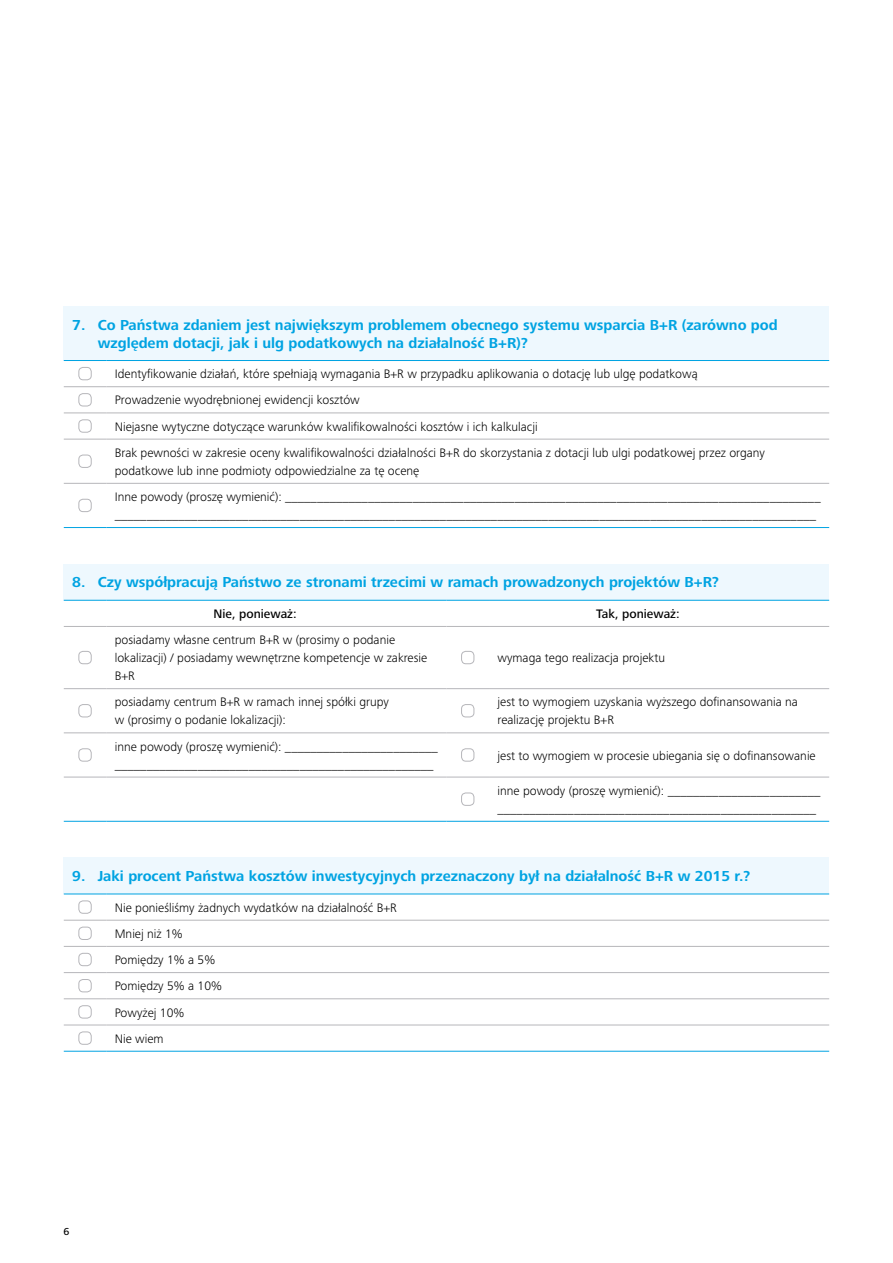
<style>
.page{position:relative;width:893px;height:1263px;background:#fff}
.page>*{position:absolute;margin:0;border:0;box-sizing:border-box;transform-origin:0 0}
.t1{font:700 15px/18px "Frutiger Next Pro";color:#00a3e2}
.t2{font:300 12.75px/26.2px "Frutiger Next Pro";color:#000}
.t3{font:500 12.75px "Frutiger Next Pro";color:#000}
.t4{font:500 10.5px "Frutiger Next Pro";color:#000}
</style>
<div class="page">
<div style="left:64px;top:306px;width:765px;height:54px;background:#eef8fe"></div>
<hr style="left:64px;top:360px;width:42px;height:1px;background:#00a3e2">
<hr style="left:106px;top:360px;width:723px;height:1px;background:#00a3e2">
<hr style="left:64px;top:527px;width:42px;height:1px;background:#00a3e2">
<hr style="left:106px;top:527px;width:723px;height:1px;background:#00a3e2">
<hr style="left:64px;top:386px;width:42px;height:1px;background:#b6b6ba">
<hr style="left:64px;top:412px;width:42px;height:1px;background:#b6b6ba">
<hr style="left:64px;top:439px;width:42px;height:1px;background:#b6b6ba">
<hr style="left:106px;top:386px;width:723px;height:1px;background:#b6b6ba">
<hr style="left:106px;top:412px;width:723px;height:1px;background:#b6b6ba">
<hr style="left:106px;top:439px;width:723px;height:1px;background:#b6b6ba">
<hr style="left:64px;top:483px;width:42px;height:1px;background:#b6b6ba">
<hr style="left:106px;top:483px;width:723px;height:1px;background:#b6b6ba">
<div style="left:79px;top:367px;width:12px;height:13px;border:1px solid #b6b6ba;border-radius:4px"></div>
<div style="left:79px;top:393px;width:12px;height:13px;border:1px solid #b6b6ba;border-radius:4px"></div>
<div style="left:79px;top:420px;width:12px;height:12px;border:1px solid #b6b6ba;border-radius:4px"></div>
<div style="left:79px;top:455px;width:12px;height:13px;border:1px solid #b6b6ba;border-radius:4px"></div>
<div style="left:79px;top:499px;width:12px;height:13px;border:1px solid #b6b6ba;border-radius:4px"></div>
<div style="left:64px;top:564px;width:765px;height:36px;background:#eef8fe"></div>
<hr style="left:64px;top:600px;width:42px;height:1px;background:#00a3e2">
<hr style="left:106px;top:600px;width:340px;height:1px;background:#00a3e2">
<hr style="left:446px;top:600px;width:43px;height:1px;background:#00a3e2">
<hr style="left:489px;top:600px;width:340px;height:1px;background:#00a3e2">
<hr style="left:64px;top:821px;width:42px;height:1px;background:#00a3e2">
<hr style="left:106px;top:821px;width:340px;height:1px;background:#00a3e2">
<hr style="left:446px;top:821px;width:43px;height:1px;background:#00a3e2">
<hr style="left:489px;top:821px;width:340px;height:1px;background:#00a3e2">
<hr style="left:64px;top:626px;width:42px;height:1px;background:#b6b6ba">
<hr style="left:64px;top:688px;width:42px;height:1px;background:#b6b6ba">
<hr style="left:64px;top:732px;width:42px;height:1px;background:#b6b6ba">
<hr style="left:106px;top:626px;width:340px;height:1px;background:#b6b6ba">
<hr style="left:106px;top:688px;width:340px;height:1px;background:#b6b6ba">
<hr style="left:106px;top:732px;width:340px;height:1px;background:#b6b6ba">
<hr style="left:446px;top:626px;width:43px;height:1px;background:#b6b6ba">
<hr style="left:446px;top:688px;width:43px;height:1px;background:#b6b6ba">
<hr style="left:446px;top:732px;width:43px;height:1px;background:#b6b6ba">
<hr style="left:489px;top:626px;width:340px;height:1px;background:#b6b6ba">
<hr style="left:489px;top:688px;width:340px;height:1px;background:#b6b6ba">
<hr style="left:489px;top:732px;width:340px;height:1px;background:#b6b6ba">
<hr style="left:64px;top:777px;width:42px;height:1px;background:#b6b6ba">
<hr style="left:106px;top:777px;width:340px;height:1px;background:#b6b6ba">
<hr style="left:446px;top:777px;width:43px;height:1px;background:#b6b6ba">
<hr style="left:489px;top:777px;width:340px;height:1px;background:#b6b6ba">
<div style="left:79px;top:651px;width:12px;height:13px;border:1px solid #b6b6ba;border-radius:4px"></div>
<div style="left:461px;top:651px;width:13px;height:13px;border:1px solid #b6b6ba;border-radius:4px"></div>
<div style="left:79px;top:704px;width:12px;height:13px;border:1px solid #b6b6ba;border-radius:4px"></div>
<div style="left:461px;top:704px;width:13px;height:13px;border:1px solid #b6b6ba;border-radius:4px"></div>
<div style="left:79px;top:748px;width:12px;height:13px;border:1px solid #b6b6ba;border-radius:4px"></div>
<div style="left:461px;top:748px;width:13px;height:13px;border:1px solid #b6b6ba;border-radius:4px"></div>
<div style="left:461px;top:793px;width:13px;height:12px;border:1px solid #b6b6ba;border-radius:4px"></div>
<div style="left:64px;top:858px;width:765px;height:36px;background:#eef8fe"></div>
<hr style="left:64px;top:894px;width:42px;height:1px;background:#00a3e2">
<hr style="left:106px;top:894px;width:723px;height:1px;background:#00a3e2">
<hr style="left:64px;top:1051px;width:42px;height:1px;background:#00a3e2">
<hr style="left:106px;top:1051px;width:723px;height:1px;background:#00a3e2">
<hr style="left:64px;top:920px;width:42px;height:1px;background:#b6b6ba">
<hr style="left:64px;top:946px;width:42px;height:1px;background:#b6b6ba">
<hr style="left:64px;top:972px;width:42px;height:1px;background:#b6b6ba">
<hr style="left:64px;top:998px;width:42px;height:1px;background:#b6b6ba">
<hr style="left:106px;top:920px;width:723px;height:1px;background:#b6b6ba">
<hr style="left:106px;top:946px;width:723px;height:1px;background:#b6b6ba">
<hr style="left:106px;top:972px;width:723px;height:1px;background:#b6b6ba">
<hr style="left:106px;top:998px;width:723px;height:1px;background:#b6b6ba">
<hr style="left:64px;top:1025px;width:42px;height:1px;background:#b6b6ba">
<hr style="left:106px;top:1025px;width:723px;height:1px;background:#b6b6ba">
<div style="left:79px;top:901px;width:12px;height:12px;border:1px solid #b6b6ba;border-radius:4px"></div>
<div style="left:79px;top:927px;width:12px;height:13px;border:1px solid #b6b6ba;border-radius:4px"></div>
<div style="left:79px;top:953px;width:12px;height:13px;border:1px solid #b6b6ba;border-radius:4px"></div>
<div style="left:79px;top:979px;width:12px;height:13px;border:1px solid #b6b6ba;border-radius:4px"></div>
<div style="left:79px;top:1005px;width:12px;height:13px;border:1px solid #b6b6ba;border-radius:4px"></div>
<div style="left:79px;top:1032px;width:12px;height:12px;border:1px solid #b6b6ba;border-radius:4px"></div>
<p class="t1" style="left:98px;top:316px;width:681px;text-indent:-26px">7. Co Państwa zdaniem jest największym problemem obecnego systemu wsparcia B+R (zarówno pod względem dotacji, jak i ulg podatkowych na działalność B+R)?</p>
<p class="t2" style="left:115px;top:361px;width:652px">Identyfikowanie działań, które spełniają wymagania B+R w przypadku aplikowania o dotację lub ulgę podatkową Prowadzenie wyodrębnionej ewidencji kosztów<br>Niejasne wytyczne dotyczące warunków kwalifikowalności kosztów i ich kalkulacji<br>Brak pewności w zakresie oceny kwalifikowalności działalności B+R do skorzystania z dotacji lub ulgi podatkowej przez organy</p>
<p class="t2" style="left:115px;top:457px;width:707px">podatkowe lub inne podmioty odpowiedzialne za tę ocenę<br>Inne powody (proszę wymienić): ____________________________________________________________________________________</p>
<p class="t2" style="left:115px;top:502px;width:703px">______________________________________________________________________________________________________________</p>
<p class="t1" style="left:72px;top:573px;width:648px">8. Czy współpracują Państwo ze stronami trzecimi w ramach prowadzonych projektów B+R?</p>
<p class="t3" style="left:214px;top:606px;width:84px">Nie, ponieważ:</p>
<p class="t3" style="left:596px;top:606px;width:85px">Tak, ponieważ:</p>
<p class="t2" style="left:115px;top:631px;width:314px;line-height:18px">posiadamy własne centrum B+R w (prosimy o podanie lokalizacji) / posiadamy wewnętrzne kompetencje w zakresie<br>B+R</p>
<p class="t2" style="left:497px;top:645px;width:169px">wymaga tego realizacja projektu</p>
<p class="t2" style="left:115px;top:693px;width:276px;line-height:18px">posiadamy centrum B+R w ramach innej spółki grupy w (prosimy o podanie lokalizacji):</p>
<p class="t2" style="left:497px;top:693px;width:302px;line-height:18px">jest to wymogiem uzyskania wyższego dofinansowania na realizację projektu B+R</p>
<p class="t2" style="left:115px;top:737px;width:325px;line-height:18px">inne powody (proszę wymienić): ________________________ __________________________________________________</p>
<p class="t2" style="left:497px;top:742px;width:320px">jest to wymogiem w procesie ubiegania się o dofinansowanie</p>
<p class="t2" style="left:497px;top:781px;width:325px;line-height:18px">inne powody (proszę wymienić): ________________________ __________________________________________________</p>
<p class="t1" style="left:72px;top:867px;width:679px">9. Jaki procent Państwa kosztów inwestycyjnych przeznaczony był na działalność B+R w 2015 r.?</p>
<p class="t2" style="left:115px;top:894px;width:284px">Nie ponieśliśmy żadnych wydatków na działalność B+R<br>Mniej niż 1%<br>Pomiędzy 1% a 5%<br>Pomiędzy 5% a 10%<br>Powyżej 10%<br>Nie wiem</p>
<p class="t4" style="left:63px;top:1225px;width:7px">6</p>
</div>
